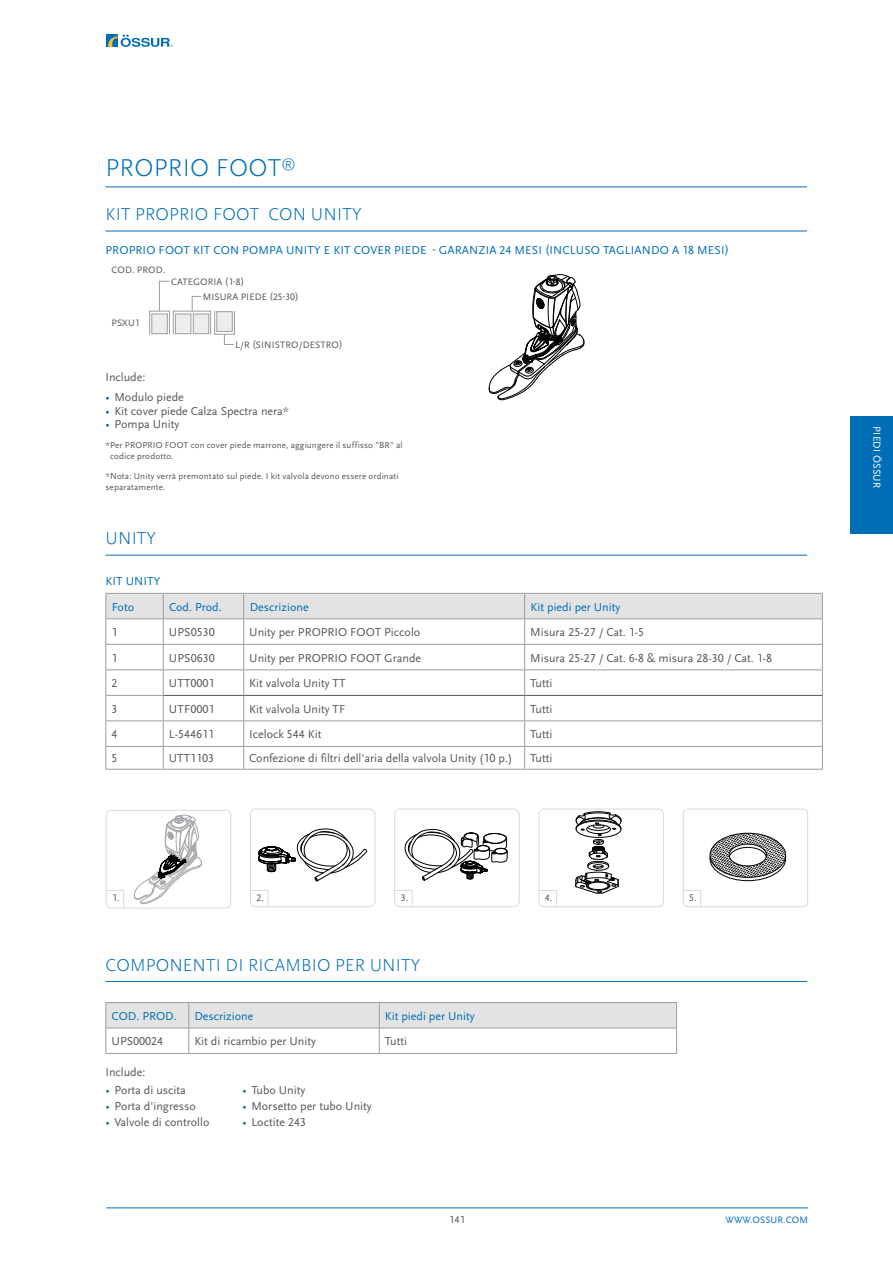
<style>
.page{position:relative;width:893px;height:1263px;background:#fff}
.page>*{position:absolute;margin:0;border:0;box-sizing:border-box;transform-origin:0 0}
.t1{font:300 25.5px "Scala Sans OT";letter-spacing:.01em;color:#006eb6}
.t2{font:300 18px "Scala Sans OT";letter-spacing:.01em;color:#006eb6}
.t3{font:12px "Scala Sans OT";color:#575756}
.t4{font:12px/25.7px "Scala Sans OT";letter-spacing:.01em;color:#006eb6}
.t5{font:10.5px "Scala Sans OT";letter-spacing:.01em;color:#fff}
.t6{font:10.5px "Scala Sans OT";color:#575756}
.t7{font:10.05px "Scala Sans OT";color:#575756}
.t8{font:9.75px "Scala Sans OT";letter-spacing:.01em;color:#575756}
.t9{font:9.75px "Scala Sans OT";letter-spacing:.01em;color:#006eb6}
.t10{font:9px/11.2px "Scala Sans OT";letter-spacing:.015em;color:#575756}
.s1{color:#006eb6}
</style>
<div class="page">
<hr style="left:106px;top:1207px;width:702px;height:1px;background:#006eb6">
<div style="left:106px;top:34px;width:13px;height:13px;background:#006eb6"></div>
<svg style="left:108px;top:35px;width:65px;height:12px"></svg>
<div style="left:850px;top:417px;width:43px;height:117px;background:#006eb6"></div>
<hr style="left:105px;top:187px;width:702px;height:1px;background:#006eb6">
<hr style="left:105px;top:231px;width:702px;height:1px;background:#006eb6">
<hr style="left:105px;top:555px;width:702px;height:1px;background:#006eb6">
<hr style="left:105px;top:981px;width:702px;height:1px;background:#006eb6">
<div style="left:173px;top:311px;width:38px;height:24px;border:1px solid #9d9d9c"></div>
<div style="left:175px;top:314px;width:16px;height:20px;background:#ededed;border:1px solid #9d9d9c"></div>
<div style="left:193px;top:314px;width:16px;height:20px;background:#ededed;border:1px solid #9d9d9c"></div>
<svg style="left:192px;top:296px;width:10px;height:16px"></svg>
<svg style="left:224px;top:334px;width:10px;height:11px"></svg>
<div style="left:214px;top:311px;width:21px;height:23px;border:1px solid #9d9d9c"></div>
<div style="left:217px;top:311px;width:15px;height:21px;background:#ededed;border:1px solid #9d9d9c"></div>
<svg style="left:159px;top:281px;width:11px;height:30px"></svg>
<div style="left:149px;top:311px;width:21px;height:24px;border:1px solid #9d9d9c"></div>
<div style="left:152px;top:314px;width:15px;height:20px;background:#ededed;border:1px solid #9d9d9c"></div>
<hr style="left:105px;top:769px;width:58px;height:1px;background:#9d9d9c">
<svg style="left:105px;top:593px;width:718px;height:176px"></svg>
<hr style="left:163px;top:769px;width:81px;height:1px;background:#9d9d9c">
<hr style="left:244px;top:769px;width:281px;height:1px;background:#9d9d9c">
<hr style="left:525px;top:769px;width:298px;height:1px;background:#9d9d9c">
<svg style="left:105px;top:1002px;width:572px;height:51px"></svg>
<hr style="left:105px;top:1053px;width:84px;height:1px;background:#9d9d9c">
<hr style="left:189px;top:1053px;width:190px;height:1px;background:#9d9d9c">
<hr style="left:379px;top:1053px;width:298px;height:1px;background:#9d9d9c">
<svg style="left:575px;top:812px;width:47px;height:82px"></svg>
<div style="left:539px;top:809px;width:125px;height:98px;border:1px solid #dadada;border-radius:5px"></div>
<svg style="left:538px;top:890px;width:19px;height:18px"></svg>
<svg style="left:710px;top:833px;width:76px;height:48px"></svg>
<div style="left:683px;top:809px;width:125px;height:98px;border:1px solid #dadada;border-radius:5px"></div>
<svg style="left:682px;top:890px;width:19px;height:18px"></svg>
<svg style="left:259px;top:828px;width:108px;height:53px"></svg>
<div style="left:250px;top:809px;width:125px;height:98px;border:1px solid #dadada;border-radius:5px"></div>
<svg style="left:250px;top:890px;width:18px;height:18px"></svg>
<svg style="left:404px;top:828px;width:103px;height:53px"></svg>
<div style="left:394px;top:809px;width:125px;height:98px;border:1px solid #dadada;border-radius:5px"></div>
<svg style="left:394px;top:890px;width:19px;height:18px"></svg>
<svg style="left:106px;top:890px;width:18px;height:17px"></svg>
<svg style="left:489px;top:274px;width:96px;height:126px"></svg>
<svg style="left:134px;top:814px;width:68px;height:90px"></svg>
<div style="left:106px;top:810px;width:125px;height:98px;border:1px solid #dadada;border-radius:5px"></div>
<h1 class="t1" style="left:106px;top:154px;width:192px">PROPRIO FOOT<sup>®</sup></h1>
<h2 class="t2" style="left:106px;top:205px;width:258px">KIT PROPRIO FOOT CON UNITY</h2>
<p class="t4" style="left:106px;top:237px;width:625px">PROPRIO FOOT KIT CON POMPA UNITY E KIT COVER PIEDE - GARANZIA 24 MESI (INCLUSO TAGLIANDO A 18 MESI)</p>
<p class="t8" style="left:111px;top:264px;width:55px">COD. PROD.</p>
<p class="t8" style="left:171px;top:276px;width:75px">CATEGORIA (1-8)</p>
<p class="t8" style="left:111px;top:317px;width:30px">PSXU1</p>
<p class="t8" style="left:203px;top:291px;width:97px">MISURA PIEDE (25-30)</p>
<p class="t8" style="left:235px;top:339px;width:109px">L/R (SINISTRO/DESTRO)</p>
<p class="t3" style="left:105px;top:371px;width:41px">Include:</p>
<p class="t3" style="left:105px;top:391px;width:80px"><span class="s1">•</span> Modulo piede</p>
<p class="t3" style="left:105px;top:404px;width:185px"><span class="s1">•</span> Kit cover piede Calza Spectra nera*</p>
<p class="t3" style="left:105px;top:418px;width:75px"><span class="s1">•</span> Pompa Unity</p>
<p class="t10" style="left:110px;top:439px;width:294px;text-indent:-5px">*Per PROPRIO FOOT con cover piede marrone, aggiungere il suffisso "BR" al codice prodotto.</p>
<p class="t10" style="left:105px;top:470px;width:295px">*Nota: Unity verrà premontato sul piede. I kit valvola devono essere ordinati separatamente.</p>
<h2 class="t2" style="left:106px;top:529px;width:52px">UNITY</h2>
<p class="t4" style="left:112px;top:568px;width:50px;text-indent:-6px">KIT UNITY<br>Foto</p>
<p class="t4" style="left:169px;top:594px;width:54px">Cod. Prod.</p>
<p class="t4" style="left:250px;top:594px;width:60px">Descrizione</p>
<p class="t4" style="left:531px;top:594px;width:91px">Kit piedi per Unity</p>
<p class="t3" style="left:111px;top:626px;width:7px">1</p>
<p class="t3" style="left:169px;top:626px;width:47px">UPS0530</p>
<p class="t3" style="left:249px;top:626px;width:172px">Unity per PROPRIO FOOT Piccolo</p>
<p class="t3" style="left:530px;top:626px;width:115px">Misura 25-27 / Cat. 1-5</p>
<p class="t3" style="left:111px;top:651px;width:7px">1</p>
<p class="t3" style="left:169px;top:651px;width:47px">UPS0630</p>
<p class="t3" style="left:249px;top:651px;width:173px">Unity per PROPRIO FOOT Grande</p>
<p class="t3" style="left:530px;top:651px;width:243px">Misura 25-27 / Cat. 6-8 &amp; misura 28-30 / Cat. 1-8</p>
<p class="t3" style="left:111px;top:677px;width:7px">2</p>
<p class="t3" style="left:169px;top:677px;width:47px">UTT0001</p>
<p class="t3" style="left:249px;top:677px;width:98px">Kit valvola Unity TT</p>
<p class="t3" style="left:530px;top:677px;width:24px">Tutti</p>
<p class="t3" style="left:111px;top:702px;width:7px">3</p>
<p class="t3" style="left:169px;top:702px;width:47px">UTF0001</p>
<p class="t3" style="left:249px;top:702px;width:98px">Kit valvola Unity TF</p>
<p class="t3" style="left:530px;top:702px;width:24px">Tutti</p>
<p class="t3" style="left:111px;top:728px;width:7px">4</p>
<p class="t3" style="left:169px;top:728px;width:47px">L-544611</p>
<p class="t3" style="left:249px;top:728px;width:74px">Icelock 544 Kit</p>
<p class="t3" style="left:530px;top:728px;width:24px">Tutti</p>
<p class="t3" style="left:111px;top:752px;width:7px">5</p>
<p class="t3" style="left:169px;top:752px;width:47px">UTT1103</p>
<p class="t3" style="left:249px;top:752px;width:265px">Confezione di filtri dell'aria della valvola Unity (10 p.)</p>
<p class="t3" style="left:530px;top:752px;width:24px">Tutti</p>
<p class="t7" style="left:112px;top:893px;width:9px">1.</p>
<p class="t7" style="left:256px;top:893px;width:9px">2.</p>
<p class="t7" style="left:401px;top:893px;width:9px">3.</p>
<p class="t7" style="left:545px;top:893px;width:9px">4.</p>
<p class="t7" style="left:689px;top:893px;width:9px">5.</p>
<h2 class="t2" style="left:106px;top:955px;width:316px">COMPONENTI DI RICAMBIO PER UNITY</h2>
<p class="t4" style="left:111px;top:1003px;width:67px">COD. PROD.</p>
<p class="t4" style="left:194px;top:1003px;width:60px">Descrizione</p>
<p class="t4" style="left:385px;top:1003px;width:91px">Kit piedi per Unity</p>
<p class="t3" style="left:111px;top:1035px;width:53px">UPS00024</p>
<p class="t3" style="left:194px;top:1035px;width:123px">Kit di ricambio per Unity</p>
<p class="t3" style="left:385px;top:1035px;width:24px">Tutti</p>
<p class="t3" style="left:105px;top:1066px;width:41px">Include:</p>
<p class="t3" style="left:105px;top:1084px;width:82px"><span class="s1">•</span> Porta di uscita</p>
<p class="t3" style="left:242px;top:1084px;width:64px"><span class="s1">•</span> Tubo Unity</p>
<p class="t3" style="left:105px;top:1099px;width:92px"><span class="s1">•</span> Porta d'ingresso</p>
<p class="t3" style="left:242px;top:1099px;width:131px"><span class="s1">•</span> Morsetto per tubo Unity</p>
<p class="t3" style="left:105px;top:1115px;width:105px"><span class="s1">•</span> Valvole di controllo</p>
<p class="t3" style="left:242px;top:1115px;width:65px"><span class="s1">•</span> Loctite 243</p>
<p class="t6" style="left:449px;top:1214px;width:17px">141</p>
<p class="t9" style="left:725px;top:1214px;width:84px">WWW.OSSUR.COM</p>
<p class="t5" style="left:882px;top:426px;width:63px;rotate:90deg">PIEDI ÖSSUR</p>
</div>
